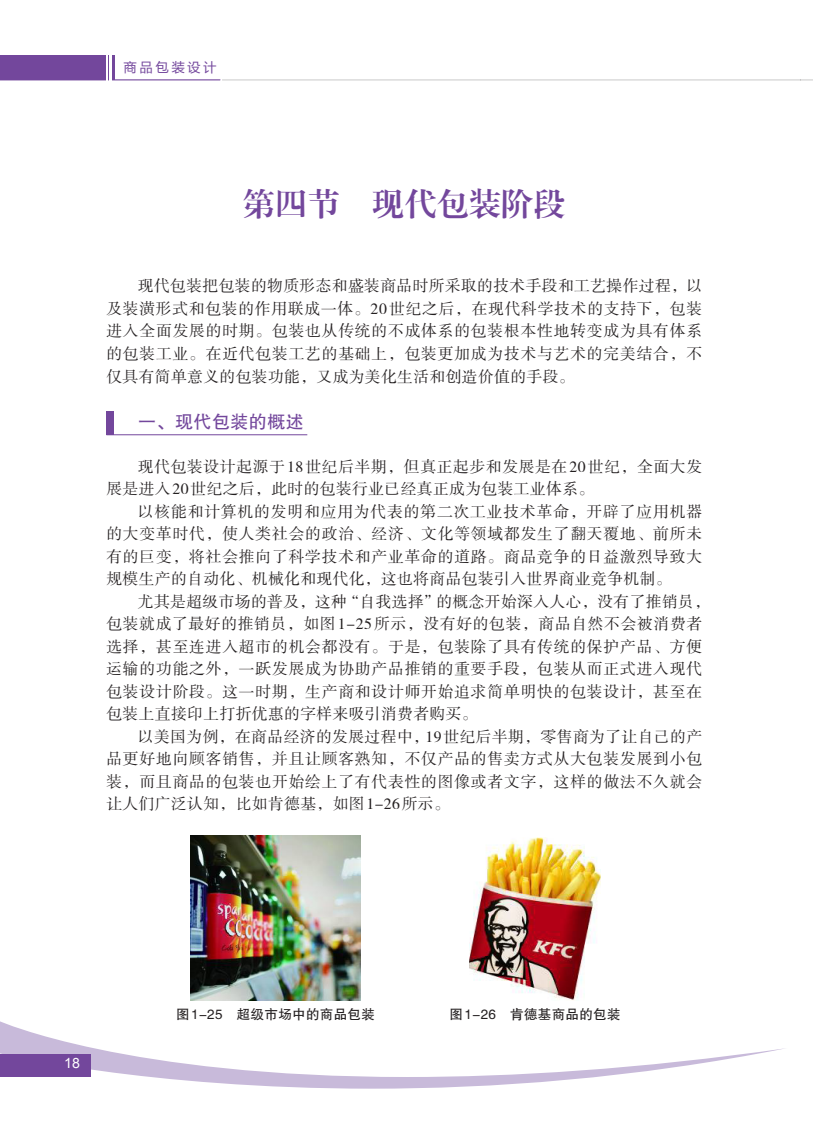
<style>
.page{position:relative;width:813px;height:1132px;background:#fff}
.page>*{position:absolute;margin:0;border:0;box-sizing:border-box;transform-origin:0 0}
.t1{font:31.5px "FZXBSK GBK1 0";letter-spacing:.025em;color:#73479c}
.t2{font:18px "FZHTK GBK1 0";letter-spacing:.025em;color:#73479c}
.t3{font:15.75px/22.5px "FZSSK GBK1 0";letter-spacing:.04em;color:#231f20;text-align:justify}
.t4{font:14.1px "Arial";color:#fff}
.t5{font:13.5px "FZHTK GBK1 0";letter-spacing:.025em;color:#231f20}
.t6{font:13.5px "FZLTHK GBK1 0";letter-spacing:.18em;color:#73479c}
</style>
<div class="page">
<svg style="left:0;top:1021px;width:785px;height:67px"></svg>
<div style="left:0;top:1053px;width:91px;height:23px;background:#73479c"></div>
<hr style="left:0;top:79px;width:220px;height:1px;background:#73479c">
<div style="left:0;top:55px;width:115px;height:25px;background:#73479c"></div>
<hr style="left:109px;top:55px;width:3px;height:26px;background:#fff">
<svg style="left:106px;top:55px;width:1px;height:25px"></svg>
<hr style="left:222px;top:79px;width:577px;height:1px;background:#231f20">
<svg style="left:799px;top:79px;width:13px;height:1px"></svg>
<div style="left:106px;top:411px;width:8px;height:24px;background:#73479c"></div>
<hr style="left:106px;top:434px;width:201px;height:1px;background:#73479c">
<img style="left:190px;top:835px;width:170px;height:164px">
<img style="left:469px;top:837px;width:131px;height:162px">
<p class="t6" style="left:123px;top:60px;width:95px">商品包装设计</p>
<h1 class="t1" style="left:243px;top:186px;width:324px">第四节 现代包装阶段</h1>
<p class="t3" style="left:106px;top:275px;width:597px;text-indent:32px">现代包装把包装的物质形态和盛装商品时所采取的技术手段和工艺操作过程，以及装潢形式和包装的作用联成一体。20世纪之后，在现代科学技术的支持下，包装进入全面发展的时期。包装也从传统的不成体系的包装根本性地转变成为具有体系的包装工业。在近代包装工艺的基础上，包装更加成为技术与艺术的完美结合，不仅具有简单意义的包装功能，又成为美化生活和创造价值的手段。</p>
<p class="t2" style="left:138px;top:412px;width:167px">一、现代包装的概述</p>
<p class="t3" style="left:106px;top:455px;width:597px;text-indent:32px">现代包装设计起源于18世纪后半期，但真正起步和发展是在20世纪，全面大发展是进入20世纪之后，此时的包装行业已经真正成为包装工业体系。</p>
<p class="t3" style="left:106px;top:500px;width:597px;text-indent:32px">以核能和计算机的发明和应用为代表的第二次工业技术革命，开辟了应用机器的大变革时代，使人类社会的政治、经济、文化等领域都发生了翻天覆地、前所未有的巨变，将社会推向了科学技术和产业革命的道路。商品竞争的日益激烈导致大规模生产的自动化、机械化和现代化，这也将商品包装引入世界商业竞争机制。</p>
<p class="t3" style="left:106px;top:590px;width:605px;text-align:left;text-indent:32px">尤其是超级市场的普及，这种“自我选择”的概念开始深入人心，没有了推销员，包装就成了最好的推销员，如图1-25所示，没有好的包装，商品自然不会被消费者选择，甚至连进入超市的机会都没有。于是，包装除了具有传统的保护产品、方便运输的功能之外，一跃发展成为协助产品推销的重要手段，包装从而正式进入现代包装设计阶段。这一时期，生产商和设计师开始追求简单明快的包装设计，甚至在包装上直接印上打折优惠的字样来吸引消费者购买。</p>
<p class="t3" style="left:106px;top:725px;width:597px;text-indent:32px">以美国为例，在商品经济的发展过程中，19世纪后半期，零售商为了让自己的产品更好地向顾客销售，并且让顾客熟知，不仅产品的售卖方式从大包装发展到小包装，而且商品的包装也开始绘上了有代表性的图像或者文字，这样的做法不久就会让人们广泛认知，比如肯德基，如图1-26所示。</p>
<p class="t4" style="left:64px;top:1053px;width:18px">18</p>
<p class="t5" style="left:176px;top:1006px;width:200px">图1-25 超级市场中的商品包装</p>
<p class="t5" style="left:449px;top:1006px;width:173px">图1-26 肯德基商品的包装</p>
</div>
